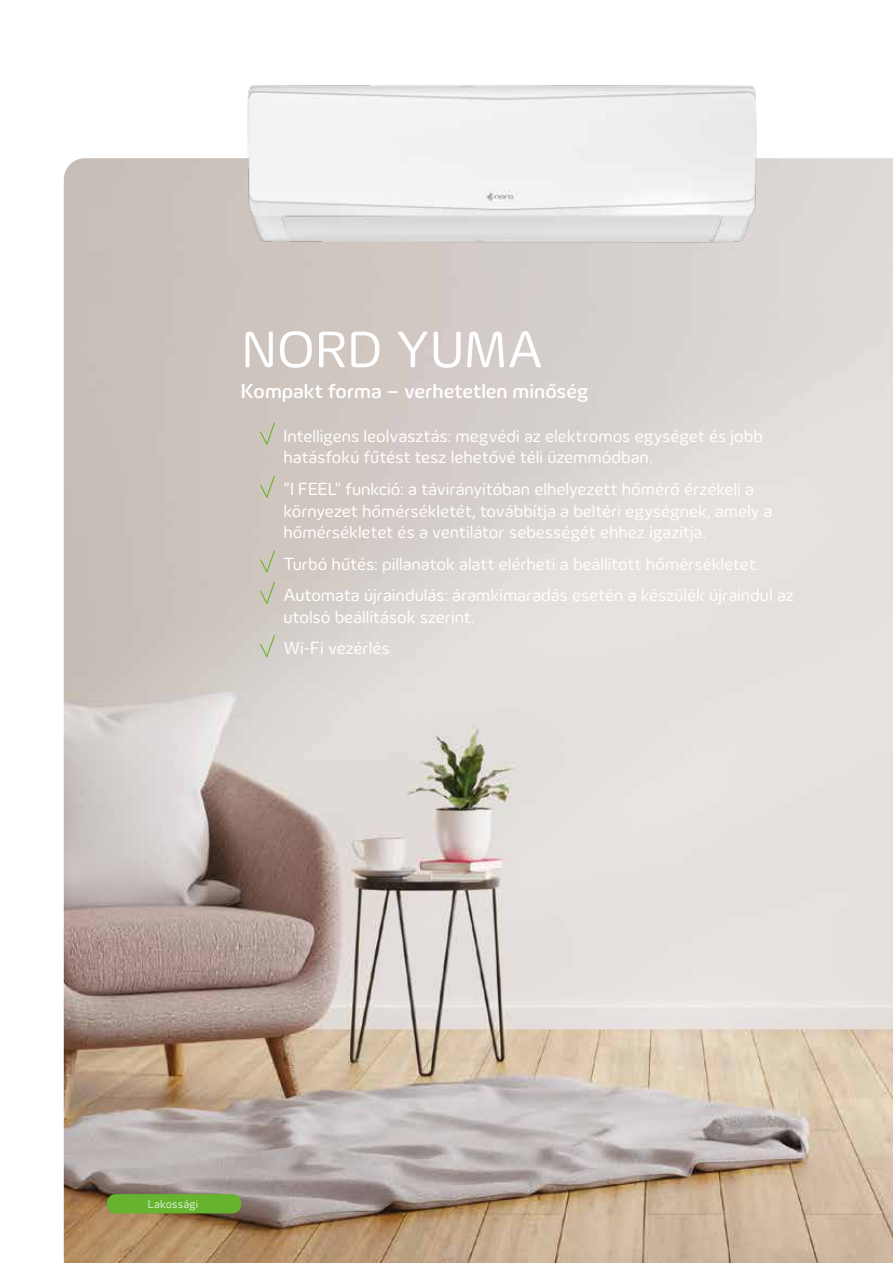
<style>
.page{position:relative;width:893px;height:1263px;background:#fff}
.page>*{position:absolute;margin:0;border:0;box-sizing:border-box;transform-origin:0 0}
.t1{font:52.5px "Innogy";letter-spacing:.01em;color:#fff}
.t2{font:500 21px "Innogy";color:#fff}
.t3{font:18px/21.6px "Innogy";color:#fff}
.t4{font:300 12px "Innogy";letter-spacing:.01em;color:#fff}
</style>
<div class="page">
<img style="left:64px;top:158px;width:829px;height:1105px">
<div style="left:107px;top:1194px;width:134px;height:19px;background:#65b32e;border-radius:9px"></div>
<img style="left:226px;top:85px;width:552px;height:199px">
<svg style="left:260px;top:423px;width:15px;height:22px"></svg>
<svg style="left:260px;top:476px;width:15px;height:22px"></svg>
<svg style="left:260px;top:550px;width:15px;height:23px"></svg>
<svg style="left:260px;top:582px;width:15px;height:22px"></svg>
<svg style="left:260px;top:635px;width:15px;height:22px"></svg>
<h1 class="t1" style="left:242px;top:320px;width:303px">NORD YUMA</h1>
<p class="t2" style="left:241px;top:378px;width:349px">Kompakt forma – verhetetlen minőség</p>
<p class="t3" style="left:283px;top:425px;width:481px">Intelligens leolvasztás: megvédi az elektromos egységet és jobb hatásfokú fűtést tesz lehetővé téli üzemmódban.</p>
<p class="t3" style="left:283px;top:478px;width:491px">"I FEEL" funkció: a távirányítóban elhelyezett hőmérő érzékeli a környezet hőmérsékletét, továbbítja a beltéri egységnek, amely a hőmérsékletet és a ventilátor sebességét ehhez igazítja.</p>
<p class="t3" style="left:283px;top:548px;width:512px;line-height:31.5px">Turbó hűtés: pillanatok alatt elérheti a beállított hőmérsékletet.<br>Automata újraindulás: áramkimaradás esetén a készülék újraindul az</p>
<p class="t3" style="left:283px;top:601px;width:193px;line-height:31.5px">utolsó beállítások szerint.<br>Wi-Fi vezérlés</p>
<p class="t4" style="left:138px;top:1197px;width:74px">Tul jdonságok</p>
<p class="t4" style="left:148px;top:1197px;width:52px">Lakossági</p>
</div>
